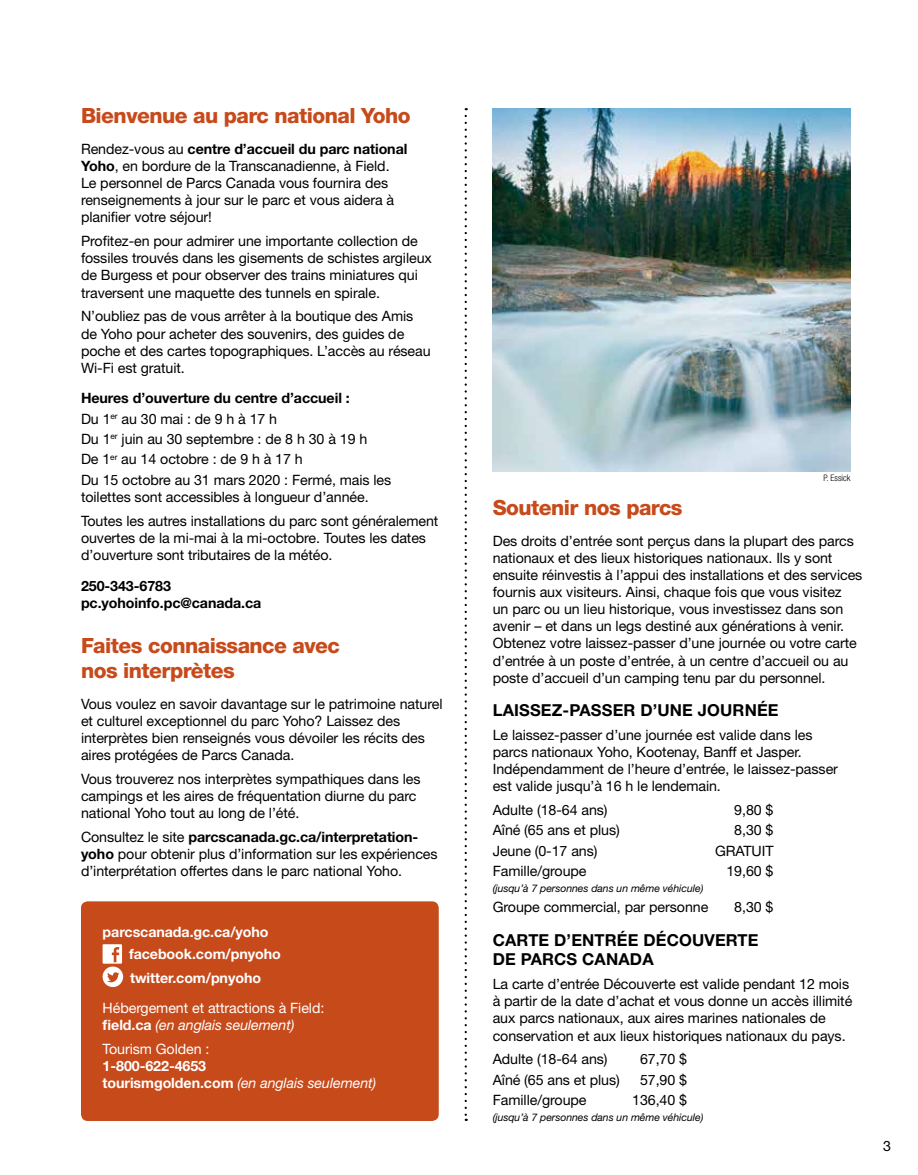
<style>
.page{position:relative;width:918px;height:1175px;background:#fff}
.page>*{position:absolute;margin:0;border:0;box-sizing:border-box;transform-origin:0 0}
.t1{font:800 21px/25.2px "Helvetica Neue LT Std";letter-spacing:-.025em;color:#c74a1b}
.t2{font:700 16.5px/19.8px "Helvetica Neue LT Std";letter-spacing:.01em;color:#000}
.t3{font:14.25px/17.1px "Helvetica Neue LT Std";letter-spacing:-.005em;color:#000}
.t4{font:700 14.25px/22.8px "Helvetica Neue LT Std";letter-spacing:-.005em;color:#fff}
.t5{font:14.25px/17.1px "Helvetica Neue LT Std";letter-spacing:-.005em;color:#fff}
.t6{font:700 14.25px/17.1px "Helvetica Neue LT Std";letter-spacing:-.005em;color:#000}
.t7{font:italic 10.5px "Helvetica Neue LT Std";letter-spacing:-.005em;color:#000}
.t8{font:300 condensed 9px "Helvetica Neue LT Std";color:#000}
.s1{font-weight:700}
.s2{font-style:italic}
.s3{font-weight:400;font-style:italic}
</style>
<div class="page">
<div style="left:81px;top:901px;width:358px;height:219px;background:#c74a1b;border-radius:7px"></div>
<svg style="left:465px;top:116px;width:2px;height:1005px"></svg>
<img style="left:493px;top:108px;width:357px;height:363px">
<svg style="left:103px;top:944px;width:20px;height:43px"></svg>
<h1 class="t1" style="left:81px;top:103px;width:331px">Bienvenue au parc national Yoho</h1>
<p class="t3" style="left:81px;top:140px;width:328px">Rendez-vous au <span class="s1">centre d’accueil du parc national Yoho</span>, en bordure de la Transcanadienne, à Field.<br>Le personnel de Parcs Canada vous fournira des renseignements à jour sur le parc et vous aidera à planifier votre séjour!</p>
<p class="t3" style="left:81px;top:232px;width:352px">Profitez-en pour admirer une importante collection de fossiles trouvés dans les gisements de schistes argileux de Burgess et pour observer des trains miniatures qui traversent une maquette des tunnels en spirale.</p>
<p class="t3" style="left:81px;top:307px;width:351px">N’oubliez pas de vous arrêter à la boutique des Amis de Yoho pour acheter des souvenirs, des guides de poche et des cartes topographiques. L’accès au réseau Wi-Fi est gratuit.</p>
<p class="t3" style="left:81px;top:388px;width:312px;line-height:20.4px"><span class="s1">Heures d’ouverture du centre d’accueil :<br></span>Du 1<sup>er</sup> au 30 mai : de 9 h à 17 h<br>Du 1<sup>er</sup> juin au 30 septembre : de 8 h 30 à 19 h<br>De 1<sup>er</sup> au 14 octobre : de 9 h à 17 h<br>Du 15 octobre au 31 mars 2020 : Fermé, mais les</p>
<p class="t3" style="left:81px;top:484px;width:359px;line-height:23.9px">toilettes sont accessibles à longueur d’année.<br>Toutes les autres installations du parc sont généralement</p>
<p class="t3" style="left:81px;top:529px;width:347px">ouvertes de la mi-mai à la mi‑octobre. Toutes les dates d’ouverture sont tributaires de la météo.</p>
<p class="t6" style="left:81px;top:576px;width:182px">250-343-6783 pc.yohoinfo.pc@canada.ca</p>
<h1 class="t1" style="left:81px;top:633px;width:261px">Faites connaissance avec nos interprètes</h1>
<p class="t3" style="left:81px;top:695px;width:363px">Vous voulez en savoir davantage sur le patrimoine naturel et culturel exceptionnel du parc Yoho? Laissez des interprètes bien renseignés vous dévoiler les récits des aires protégées de Parcs Canada.</p>
<p class="t3" style="left:81px;top:770px;width:341px">Vous trouverez nos interprètes sympathiques dans les campings et les aires de fréquentation diurne du parc national Yoho tout au long de l’été.</p>
<p class="t3" style="left:81px;top:828px;width:358px">Consultez le site <span class="s1">parcscanada.gc.ca/interpretation&shy;yoho</span> pour obtenir plus d’information sur les expériences d’interprétation offertes dans le parc national Yoho.</p>
<p class="t4" style="left:129px;top:920px;width:153px;text-indent:-26px">parcscanada.gc.ca/yoho facebook.com/pnyoho twitter.com/pnyoho</p>
<p class="t5" style="left:103px;top:999px;width:223px">Hébergement et attractions à Field: <span class="s1">field.ca</span> <span class="s2">(en anglais seulement)</span></p>
<p class="t5" style="left:103px;top:1040px;width:108px">Tourism Golden :</p>
<p class="t4" style="left:103px;top:1057px;width:275px;line-height:17.1px">1-800-622-4653<br>tourismgolden.com <span class="s3">(en anglais seulement)</span></p>
<p class="t8" style="left:823px;top:472px;width:29px">P. Essick</p>
<h1 class="t1" style="left:493px;top:495px;width:191px">Soutenir nos parcs</h1>
<p class="t3" style="left:493px;top:532px;width:371px">Des droits d’entrée sont perçus dans la plupart des parcs nationaux et des lieux historiques nationaux. Ils y sont ensuite réinvestis à l’appui des installations et des services fournis aux visiteurs. Ainsi, chaque fois que vous visitez<br>un parc ou un lieu historique, vous investissez dans son avenir – et dans un legs destiné aux générations à venir.<br>Obtenez votre laissez-passer d’une journée ou votre carte d’entrée à un poste d’entrée, à un centre d’accueil ou au poste d’accueil d’un camping tenu par du personnel.</p>
<p class="t2" style="left:493px;top:700px;width:287px">LAISSEZ-PASSER D’UNE JOURNÉE</p>
<p class="t3" style="left:493px;top:726px;width:347px">Le laissez-passer d’une journée est valide dans les parcs nationaux Yoho, Kootenay, Banff et Jasper.<br>Indépendamment de l’heure d’entrée, le laissez-passer est valide jusqu’à 16 h le lendemain.</p>
<p class="t3" style="left:493px;top:801px;width:116px">Adulte (18-64 ans)</p>
<p class="t3" style="left:734px;top:801px;width:41px">9,80 $</p>
<p class="t3" style="left:493px;top:821px;width:129px">Aîné (65 ans et plus)</p>
<p class="t3" style="left:734px;top:821px;width:41px">8,30 $</p>
<p class="t3" style="left:493px;top:842px;width:106px">Jeune (0-17 ans)</p>
<p class="t3" style="left:715px;top:842px;width:60px">GRATUIT</p>
<p class="t3" style="left:493px;top:862px;width:95px">Famille/groupe</p>
<p class="t3" style="left:726px;top:862px;width:49px">19,60 $</p>
<p class="t7" style="left:493px;top:881px;width:212px">(jusqu’à 7 personnes dans un même véhicule)</p>
<p class="t3" style="left:493px;top:898px;width:217px">Groupe commercial, par personne</p>
<p class="t3" style="left:734px;top:898px;width:41px">8,30 $</p>
<p class="t2" style="left:493px;top:929px;width:267px">CARTE D’ENTRÉE DÉCOUVERTE<br>DE PARCS CANADA</p>
<p class="t3" style="left:493px;top:975px;width:361px">La carte d’entrée Découverte est valide pendant 12 mois à partir de la date d’achat et vous donne un accès illimité aux parcs nationaux, aux aires marines nationales de conservation et aux lieux historiques nationaux du pays.</p>
<p class="t3" style="left:493px;top:1050px;width:116px">Adulte (18-64 ans)</p>
<p class="t3" style="left:640px;top:1050px;width:49px">67,70 $</p>
<p class="t3" style="left:493px;top:1071px;width:129px">Aîné (65 ans et plus)</p>
<p class="t3" style="left:640px;top:1071px;width:49px">57,90 $</p>
<p class="t3" style="left:493px;top:1091px;width:95px">Famille/groupe</p>
<p class="t3" style="left:632px;top:1091px;width:56px">136,40 $</p>
<p class="t7" style="left:493px;top:1110px;width:212px">(jusqu’à 7 personnes dans un même véhicule)</p>
<p class="t3" style="left:883px;top:1137px;width:9px">3</p>
</div>
